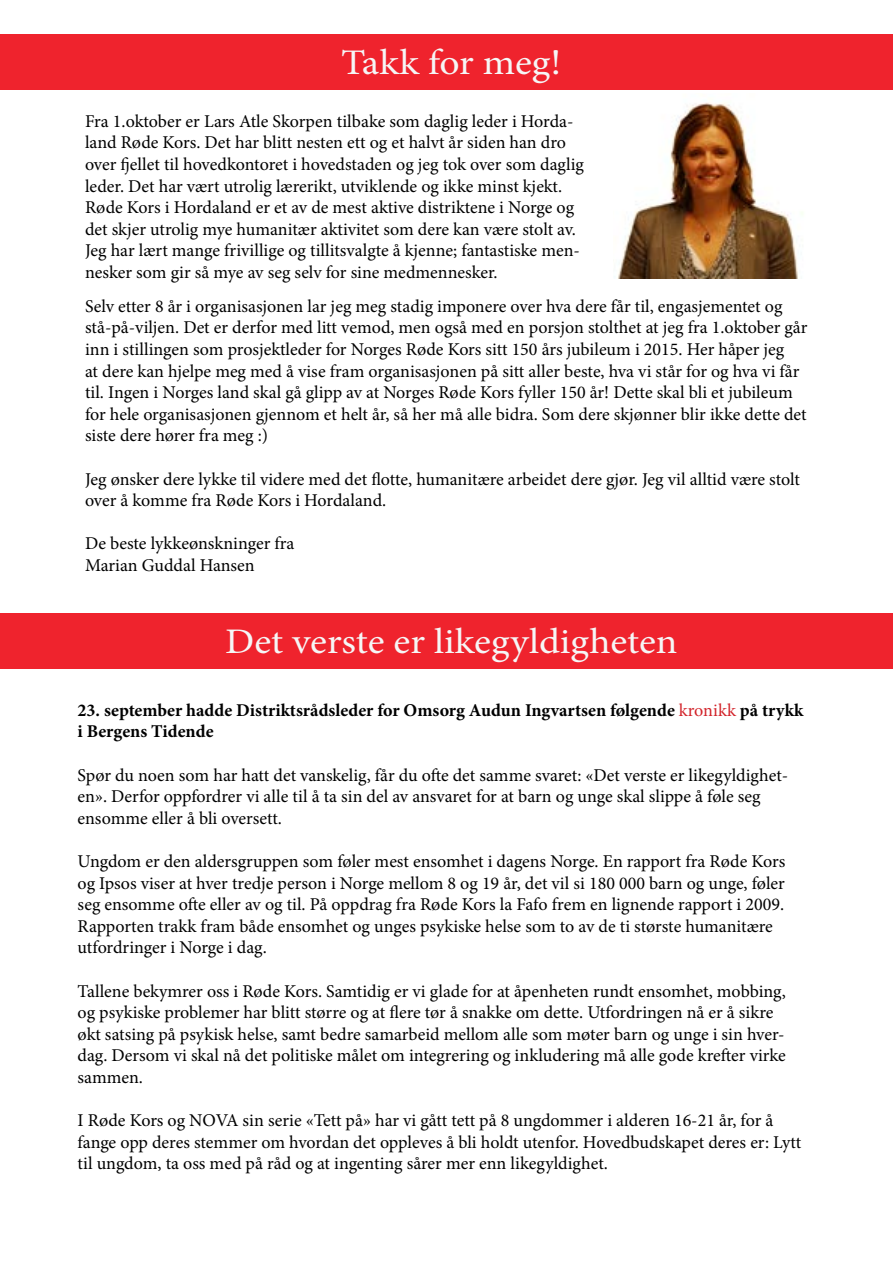
<style>
.page{position:relative;width:893px;height:1263px;background:#fff}
.page>*{position:absolute;margin:0;border:0;box-sizing:border-box;transform-origin:0 0}
.t1{font:36px "Minion Pro";color:#f6f6f6;scale:1.1 1}
.t2{font:18px/21.6px "Minion Pro";color:#000}
.t3{font:700 18px/21.6px "Minion Pro";color:#000}
.s1{font-weight:400;color:#d2232a}
</style>
<div class="page">
<div style="left:0;top:613px;width:893px;height:56px;background:#ef232d"></div>
<div style="left:0;top:34px;width:893px;height:55px;background:#ef232d"></div>
<img style="left:614px;top:102px;width:189px;height:176px">
<h1 class="t1" style="left:341px;top:38px;width:202px">Takk for meg!</h1>
<p class="t2" style="left:85px;top:110px;width:500px">Fra 1.oktober er Lars Atle Skorpen tilbake som daglig leder i Horda&shy;land Røde Kors. Det har blitt nesten ett og et halvt år siden han dro over fjellet til hovedkontoret i hovedstaden og jeg tok over som daglig leder. Det har vært utrolig lærerikt, utviklende og ikke minst kjekt.<br>Røde Kors i Hordaland er et av de mest aktive distriktene i Norge og det skjer utrolig mye humanitær aktivitet som dere kan være stolt av.<br>Jeg har lært mange frivillige og tillitsvalgte å kjenne; fantastiske men&shy;nesker som gir så mye av seg selv for sine medmennesker.</p>
<p class="t2" style="left:85px;top:295px;width:724px">Selv etter 8 år i organisasjonen lar jeg meg stadig imponere over hva dere får til, engasjementet og stå-på-viljen. Det er derfor med litt vemod, men også med en porsjon stolthet at jeg fra 1.oktober går inn i stillingen som prosjektleder for Norges Røde Kors sitt 150 års jubileum i 2015. Her håper jeg<br>at dere kan hjelpe meg med å vise fram organisasjonen på sitt aller beste, hva vi står for og hva vi får til. Ingen i Norges land skal gå glipp av at Norges Røde Kors fyller 150 år! Dette skal bli et jubileum for hele organisasjonen gjennom et helt år, så her må alle bidra. Som dere skjønner blir ikke dette det siste dere hører fra meg :)</p>
<p class="t2" style="left:85px;top:468px;width:716px">Jeg ønsker dere lykke til videre med det flotte, humanitære arbeidet dere gjør. Jeg vil alltid være stolt over å komme fra Røde Kors i Hordaland.</p>
<p class="t2" style="left:85px;top:533px;width:211px">De beste lykkeønskninger fra<br>Marian Guddal Hansen</p>
<h1 class="t1" style="left:225px;top:617px;width:413px">Det verste er likegyldigheten</h1>
<p class="t3" style="left:78px;top:699px;width:727px">23. september hadde Distriktsrådsleder for Omsorg Audun Ingvartsen følgende <span class="s1">kronikk</span> på trykk i Bergens Tidende</p>
<p class="t2" style="left:78px;top:764px;width:712px">Spør du noen som har hatt det vanskelig, får du ofte det samme svaret: «Det verste er likegyldighet&shy;en». Derfor oppfordrer vi alle til å ta sin del av ansvaret for at barn og unge skal slippe å føle seg ensomme eller å bli oversett.</p>
<p class="t2" style="left:78px;top:850px;width:709px">Ungdom er den aldersgruppen som føler mest ensomhet i dagens Norge. En rapport fra Røde Kors og Ipsos viser at hver tredje person i Norge mellom 8 og 19 år, det vil si 180 000 barn og unge, føler seg ensomme ofte eller av og til. På oppdrag fra Røde Kors la Fafo frem en lignende rapport i 2009.<br>Rapporten trakk fram både ensomhet og unges psykiske helse som to av de ti største humanitære utfordringer i Norge i dag.</p>
<p class="t2" style="left:78px;top:980px;width:710px">Tallene bekymrer oss i Røde Kors. Samtidig er vi glade for at åpenheten rundt ensomhet, mobbing, og psykiske problemer har blitt større og at flere tør å snakke om dette. Utfordringen nå er å sikre økt satsing på psykisk helse, samt bedre samarbeid mellom alle som møter barn og unge i sin hver&shy;dag. Dersom vi skal nå det politiske målet om integrering og inkludering må alle gode krefter virke sammen.</p>
<p class="t2" style="left:78px;top:1110px;width:725px">I Røde Kors og NOVA sin serie «Tett på» har vi gått tett på 8 ungdommer i alderen 16-21 år, for å fange opp deres stemmer om hvordan det oppleves å bli holdt utenfor. Hovedbudskapet deres er: Lytt til ungdom, ta oss med på råd og at ingenting sårer mer enn likegyldighet.</p>
</div>
